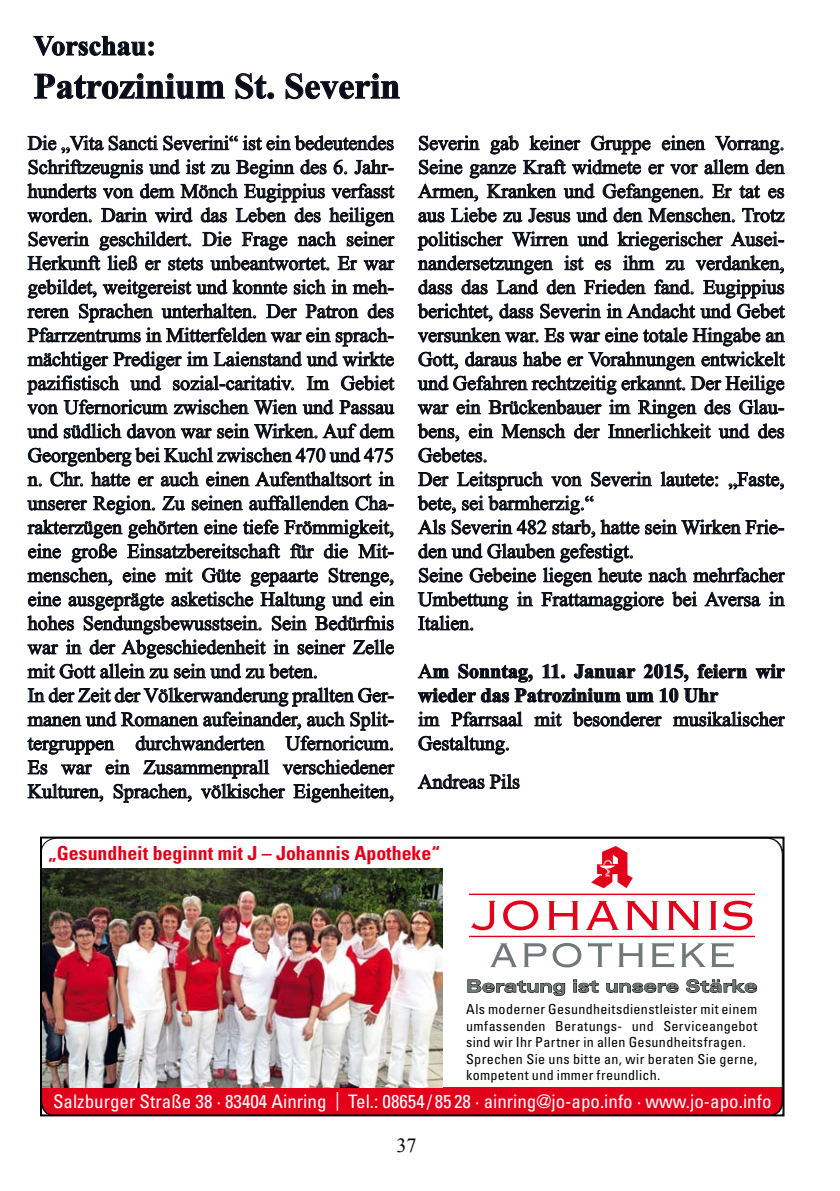
<style>
.page{position:relative;width:840px;height:1191px;background:#fff}
.page>*{position:absolute;margin:0;border:0;box-sizing:border-box;transform-origin:0 0}
.t1{font:700 36px "Times New Roman";color:#0a0b1a}
.t2{font:700 28px "Times New Roman";color:#0a0b1a}
.t3{font:20px/24px "Times New Roman";color:#0a0b1a}
.t4{font:700 20px/24px "Times New Roman";color:#0a0b1a}
.t5{font:20px "Times New Roman";color:#000}
.t6{font:700 condensed 19.4px "Univers LT Std";color:#e2001a}
.t7{font:condensed 18.6px "Univers LT Std";color:#fff}
.t8{font:700 expanded 17px "Univers LT Std";color:#717878;scale:1.04 1}
.t9{font:condensed 13.8px/16.6px "Univers LT Std";letter-spacing:.025em;color:#000}
.s1{font-weight:400}
</style>
<div class="page">
<svg style="left:27px;top:135px;width:368px;height:136px"></svg>
<svg style="left:27px;top:279px;width:368px;height:136px"></svg>
<svg style="left:27px;top:423px;width:368px;height:16px"></svg>
<svg style="left:27px;top:447px;width:368px;height:40px"></svg>
<svg style="left:27px;top:495px;width:368px;height:184px"></svg>
<svg style="left:27px;top:687px;width:368px;height:116px"></svg>
<svg style="left:417px;top:135px;width:368px;height:88px"></svg>
<svg style="left:417px;top:231px;width:368px;height:232px"></svg>
<svg style="left:417px;top:471px;width:368px;height:160px"></svg>
<svg style="left:755px;top:663px;width:30px;height:16px"></svg>
<svg style="left:417px;top:663px;width:330px;height:40px"></svg>
<svg style="left:418px;top:711px;width:22px;height:16px"></svg>
<svg style="left:451px;top:711px;width:72px;height:16px"></svg>
<svg style="left:534px;top:711px;width:28px;height:16px"></svg>
<svg style="left:572px;top:711px;width:90px;height:16px"></svg>
<svg style="left:672px;top:711px;width:113px;height:16px"></svg>
<svg style="left:418px;top:735px;width:91px;height:20px"></svg>
<svg style="left:417px;top:773px;width:103px;height:16px"></svg>
<svg style="left:33px;top:35px;width:121px;height:21px"></svg>
<svg style="left:34px;top:73px;width:191px;height:27px"></svg>
<svg style="left:235px;top:73px;width:39px;height:27px"></svg>
<svg style="left:285px;top:73px;width:115px;height:27px"></svg>
<img style="left:43px;top:839px;width:738px;height:274px">
<svg style="left:466px;top:978px;width:99px;height:18px"></svg>
<svg style="left:573px;top:979px;width:26px;height:14px"></svg>
<svg style="left:605px;top:982px;width:73px;height:11px"></svg>
<svg style="left:685px;top:978px;width:72px;height:15px"></svg>
<svg style="left:590px;top:846px;width:42px;height:42px"></svg>
<svg style="left:471px;top:900px;width:24px;height:30px"></svg>
<svg style="left:503px;top:900px;width:35px;height:30px"></svg>
<svg style="left:547px;top:901px;width:31px;height:29px"></svg>
<svg style="left:585px;top:901px;width:33px;height:29px"></svg>
<svg style="left:626px;top:900px;width:31px;height:30px"></svg>
<svg style="left:667px;top:900px;width:32px;height:30px"></svg>
<svg style="left:709px;top:901px;width:7px;height:29px"></svg>
<svg style="left:722px;top:900px;width:30px;height:30px"></svg>
<svg style="left:490px;top:943px;width:27px;height:24px"></svg>
<svg style="left:523px;top:943px;width:23px;height:24px"></svg>
<svg style="left:552px;top:943px;width:29px;height:24px"></svg>
<svg style="left:587px;top:942px;width:24px;height:25px"></svg>
<svg style="left:618px;top:943px;width:25px;height:24px"></svg>
<svg style="left:651px;top:942px;width:22px;height:25px"></svg>
<svg style="left:680px;top:942px;width:53px;height:25px"></svg>
<hr style="left:468px;top:935px;width:286px;height:2px;background:#e2001a">
<hr style="left:468px;top:893px;width:286px;height:2px;background:#e2001a">
<div style="left:40px;top:836px;width:744px;height:280px;border:2px solid #000"></div>
<h2 class="t2" style="left:34px;top:26px;width:123px">Vorschau:</h2>
<h1 class="t1" style="left:34px;top:61px;width:368px">Patrozinium St. Severin</h1>
<p class="t3" style="left:28px;top:131px;width:368px">Die „Vita Sancti Severini“ ist ein bedeutendes Schriftzeugnis und ist zu Beginn des 6. Jahr&shy;hunderts von dem Mönch Eugippius verfasst worden. Darin wird das Leben des heiligen Severin geschildert. Die Frage nach seiner Herkunft ließ er stets unbeantwortet. Er war gebildet, weitgereist und konnte sich in meh&shy;reren Sprachen unterhalten. Der Patron des Pfarrzentrums in Mitterfelden war ein sprach&shy;mächtiger Prediger im Laienstand und wirkte pazifistisch und sozial-caritativ. Im Gebiet von Ufernoricum zwischen Wien und Passau und südlich davon war sein Wirken. Auf dem Georgenberg bei Kuchl zwischen 470 und 475 n. Chr. hatte er auch einen Aufenthaltsort in unserer Region. Zu seinen auffallenden Cha&shy;rakterzügen gehörten eine tiefe Frömmigkeit, eine große Einsatzbereitschaft für die Mit&shy;menschen, eine mit Güte gepaarte Strenge, eine ausgeprägte asketische Haltung und ein hohes Sendungsbewusstsein. Sein Bedürfnis war in der Abgeschiedenheit in seiner Zelle mit Gott allein zu sein und zu beten.<br>In der Zeit der Völkerwanderung prallten Ger&shy;manen und Romanen aufeinander, auch Split&shy;tergruppen durchwanderten Ufernoricum.<br>Es war ein Zusammenprall verschiedener Kulturen, Sprachen, völkischer Eigenheiten,</p>
<p class="t3" style="left:418px;top:131px;width:368px">Severin gab keiner Gruppe einen Vorrang.<br>Seine ganze Kraft widmete er vor allem den Armen, Kranken und Gefangenen. Er tat es aus Liebe zu Jesus und den Menschen. Trotz politischer Wirren und kriegerischer Ausei&shy;nandersetzungen ist es ihm zu verdanken, dass das Land den Frieden fand. Eugippius berichtet, dass Severin in Andacht und Gebet versunken war. Es war eine totale Hingabe an Gott, daraus habe er Vorahnungen entwickelt und Gefahren rechtzeitig erkannt. Der Heilige war ein Brückenbauer im Ringen des Glau&shy;bens, ein Mensch der Innerlichkeit und des Gebetes.<br>Der Leitspruch von Severin lautete: „Faste, bete, sei barmherzig.“<br>Als Severin 482 starb, hatte sein Wirken Frie&shy;den und Glauben gefestigt.<br>Seine Gebeine liegen heute nach mehrfacher Umbettung in Frattamaggiore bei Aversa in Italien.</p>
<p class="t4" style="left:418px;top:658px;width:368px"><span class="s1">A</span>m Sonntag, 11. Januar 2015, feiern wir wieder das Patrozinium um 10 Uhr</p>
<p class="t3" style="left:418px;top:707px;width:368px">im Pfarrsaal mit besonderer musikalischer<br>Gestaltung.</p>
<p class="t3" style="left:418px;top:769px;width:103px">Andreas Pils</p>
<p class="t6" style="left:48px;top:841px;width:393px">„Gesundheit beginnt mit J – Johannis Apotheke“</p>
<p class="t8" style="left:466px;top:976px;width:281px">Beratung ist unsere Stärke</p>
<p class="t9" style="left:466px;top:1000px;width:292px">Als moderner Gesundheitsdienstleister mit einem umfassenden Beratungs - und Serviceangebot sind wir Ihr Partner in allen Gesundheitsfragen.<br>Sprechen Sie uns bitte an, wir beraten Sie gerne, kompetent und immer freundlich.</p>
<p class="t7" style="left:53px;top:1089px;width:719px">Salzburger Straße 38 · 83404 Ainring | Tel.: 08654 / 85 28 · ainring@jo-apo.info · www.jo-apo.info</p>
<p class="t5" style="left:396px;top:1132px;width:11px">37</p>
</div>
